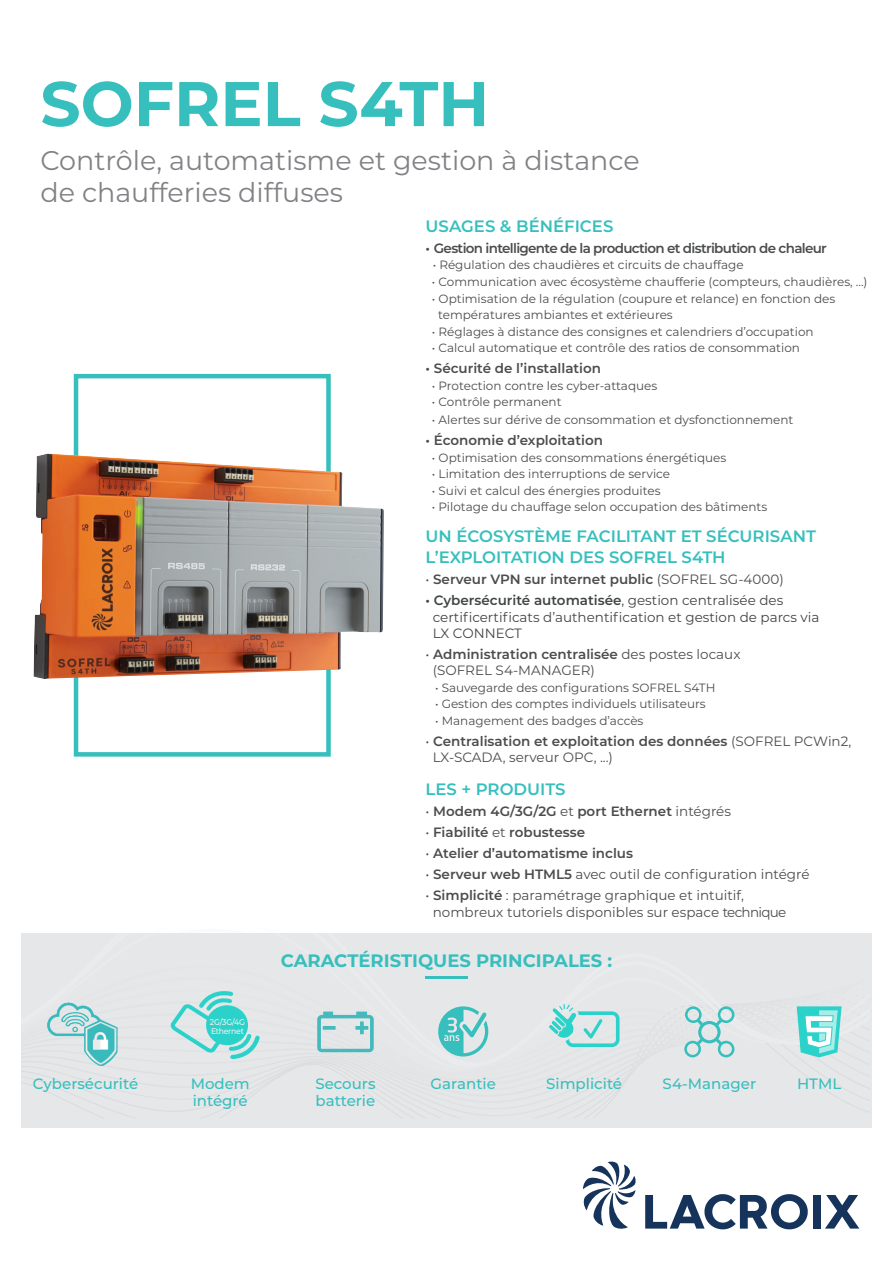
<style>
.page{position:relative;width:893px;height:1263px;background:#fff}
.page>*{position:absolute;margin:0;border:0;box-sizing:border-box;transform-origin:0 0}
.t1{font:700 63px "Montserrat";color:#36bfbd}
.t2{font:27px "Montserrat";color:#808285}
.t3{font:700 18px "Montserrat";color:#36bfbd}
.t4{font:600 16.5px/21px "Montserrat";color:#36bfbd}
.t5{font:500 15px "Montserrat";color:#36bfbd}
.t6{font:13.5px/16.5px "Montserrat";color:#4b4c4d}
.t7{font:600 13.5px "Montserrat";color:#4b4c4d}
.t8{font:13.5px/16.2px "Montserrat";color:#414445}
.t9{font:600 13.5px "Montserrat";letter-spacing:-.05em;color:#4b4c4d}
.t10{font:12px/16.5px "Montserrat";color:#4b4c4d}
.t11{font:500 8.25px/9px "Montserrat";letter-spacing:-.03em;color:#f2f1f0;scale:.93 1}
.s1{font-weight:400}
.s2{font-weight:600}
</style>
<div class="page">
<svg style="left:645px;top:1194px;width:163px;height:35px"></svg>
<div style="left:813px;top:1195px;width:8px;height:33px;background:#15335b"></div>
<svg style="left:825px;top:1195px;width:34px;height:33px"></svg>
<svg style="left:583px;top:1161px;width:53px;height:68px"></svg>
<div style="left:21px;top:933px;width:851px;height:195px;background:#e6e7e9"></div>
<hr style="left:426px;top:976px;width:42px;height:3px;background:#36bfbd">
<img style="left:47px;top:1002px;width:71px;height:64px">
<svg style="left:797px;top:1006px;width:45px;height:51px;background:#81e1dc"></svg>
<svg style="left:317px;top:1011px;width:57px;height:41px"></svg>
<svg style="left:323px;top:1026px;width:13px;height:4px"></svg>
<svg style="left:549px;top:1004px;width:70px;height:43px"></svg>
<svg style="left:684px;top:1006px;width:50px;height:51px"></svg>
<svg style="left:438px;top:1006px;width:50px;height:50px"></svg>
<svg style="left:170px;top:991px;width:90px;height:68px"></svg>
<div style="left:74px;top:374px;width:257px;height:383px;border:4px solid #36bfbd"></div>
<img style="left:33px;top:453px;width:351px;height:226px">
<p class="t1" style="left:40px;top:58px;width:450px">SOFREL S4TH</p>
<p class="t2" style="left:40px;top:141px;width:601px">Contrôle, automatisme et gestion à distance</p>
<p class="t2" style="left:40px;top:174px;width:304px">de chaufferies diffuses</p>
<p class="t4" style="left:426px;top:215px;width:189px">USAGES &amp; BÉNÉFICES</p>
<p class="t9" style="left:426px;top:239px;width:403px">• Gestion intelligente de la production et distribution de chaleur</p>
<p class="t10" style="left:433px;top:257px;width:312px">• Régulation des chaudières et circuits de chauffage</p>
<p class="t10" style="left:432px;top:273px;width:437px">• Communication avec écosystème chaufferie (compteurs, chaudières, ...)</p>
<p class="t10" style="left:438px;top:290px;width:399px;text-indent:-6px">• Optimisation de la régulation (coupure et relance) en fonction des températures ambiantes et extérieures</p>
<p class="t10" style="left:432px;top:323px;width:383px">• Réglages à distance des consignes et calendriers d’occupation</p>
<p class="t10" style="left:432px;top:339px;width:370px">• Calcul automatique et contrôle des ratios de consommation</p>
<p class="t7" style="left:426px;top:359px;width:177px">• Sécurité de l’installation</p>
<p class="t10" style="left:432px;top:377px;width:227px">• Protection contre les cyber-attaques</p>
<p class="t10" style="left:432px;top:393px;width:131px">• Contrôle permanent</p>
<p class="t10" style="left:432px;top:411px;width:363px">• Alertes sur dérive de consommation et dysfonctionnement</p>
<p class="t7" style="left:426px;top:431px;width:179px">• Économie d’exploitation</p>
<p class="t10" style="left:432px;top:449px;width:296px">• Optimisation des consommations énergétiques</p>
<p class="t10" style="left:432px;top:465px;width:240px">• Limitation des interruptions de service</p>
<p class="t10" style="left:432px;top:482px;width:230px">• Suivi et calcul des énergies produites</p>
<p class="t10" style="left:432px;top:498px;width:337px">• Pilotage du chauffage selon occupation des bâtiments</p>
<p class="t4" style="left:426px;top:525px;width:392px">UN ÉCOSYSTÈME FACILITANT ET SÉCURISANT<br>L’EXPLOITATION DES SOFREL S4TH</p>
<p class="t7" style="left:426px;top:570px;width:360px"><span class="s1">•</span> Serveur VPN sur internet public <span class="s1">(SOFREL SG-4000)</span></p>
<p class="t8" style="left:433px;top:592px;width:388px;text-indent:-7px"><span class="s2">• Cybersécurité automatisée</span>, gestion centralisée des certificertificats d’authentification et gestion de parcs via<br>LX CONNECT</p>
<p class="t7" style="left:426px;top:644px;width:316px"><span class="s1">•</span> Administration centralisée <span class="s1">des postes locaux</span></p>
<p class="t6" style="left:433px;top:662px;width:164px">(SOFREL S4-MANAGER)</p>
<p class="t10" style="left:435px;top:679px;width:282px">• Sauvegarde des configurations SOFREL S4TH</p>
<p class="t10" style="left:435px;top:695px;width:272px">• Gestion des comptes individuels utilisateurs</p>
<p class="t10" style="left:435px;top:712px;width:210px">• Management des badges d’accès</p>
<p class="t6" style="left:433px;top:732px;width:420px;text-indent:-7px">• <span class="s2">Centralisation et exploitation des données</span> (SOFREL PCWin2,<br>LX-SCADA, serveur OPC, ...)</p>
<p class="t4" style="left:426px;top:778px;width:142px">LES + PRODUITS</p>
<p class="t7" style="left:426px;top:802px;width:307px"><span class="s1">•</span> Modem 4G/3G/2G <span class="s1">et</span> port Ethernet <span class="s1">intégrés</span></p>
<p class="t7" style="left:426px;top:823px;width:161px"><span class="s1">•</span> Fiabilité <span class="s1">et</span> robustesse</p>
<p class="t7" style="left:426px;top:844px;width:209px"><span class="s1">•</span> Atelier d’automatisme inclus</p>
<p class="t6" style="left:426px;top:866px;width:385px">• <span class="s2">Serveur web HTML5</span> avec outil de configuration intégré</p>
<p class="t6" style="left:426px;top:887px;width:320px">• <span class="s2">Simplicité</span> : paramétrage graphique et intuitif,</p>
<p class="t6" style="left:433px;top:903px;width:355px">nombreux tutoriels disponibles sur espace technique</p>
<p class="t5" style="left:33px;top:1073px;width:107px">Cybersécurité</p>
<p class="t11" style="left:210px;top:1017px;width:39px">2G/3G/4G<br>Ethernet</p>
<p class="t3" style="left:281px;top:948px;width:333px">CARACTÉRISTIQUES PRINCIPALES :</p>
<p class="t5" style="left:191px;top:1073px;width:61px">Modem</p>
<p class="t5" style="left:431px;top:1073px;width:67px">Garantie</p>
<p class="t5" style="left:546px;top:1073px;width:77px">Simplicité</p>
<p class="t5" style="left:663px;top:1073px;width:95px">S4-Manager</p>
<p class="t5" style="left:193px;top:1090px;width:57px">intégré</p>
<p class="t5" style="left:315px;top:1073px;width:62px">Secours</p>
<p class="t5" style="left:797px;top:1073px;width:46px">HTML</p>
<p class="t5" style="left:316px;top:1090px;width:61px">batterie</p>
</div>
